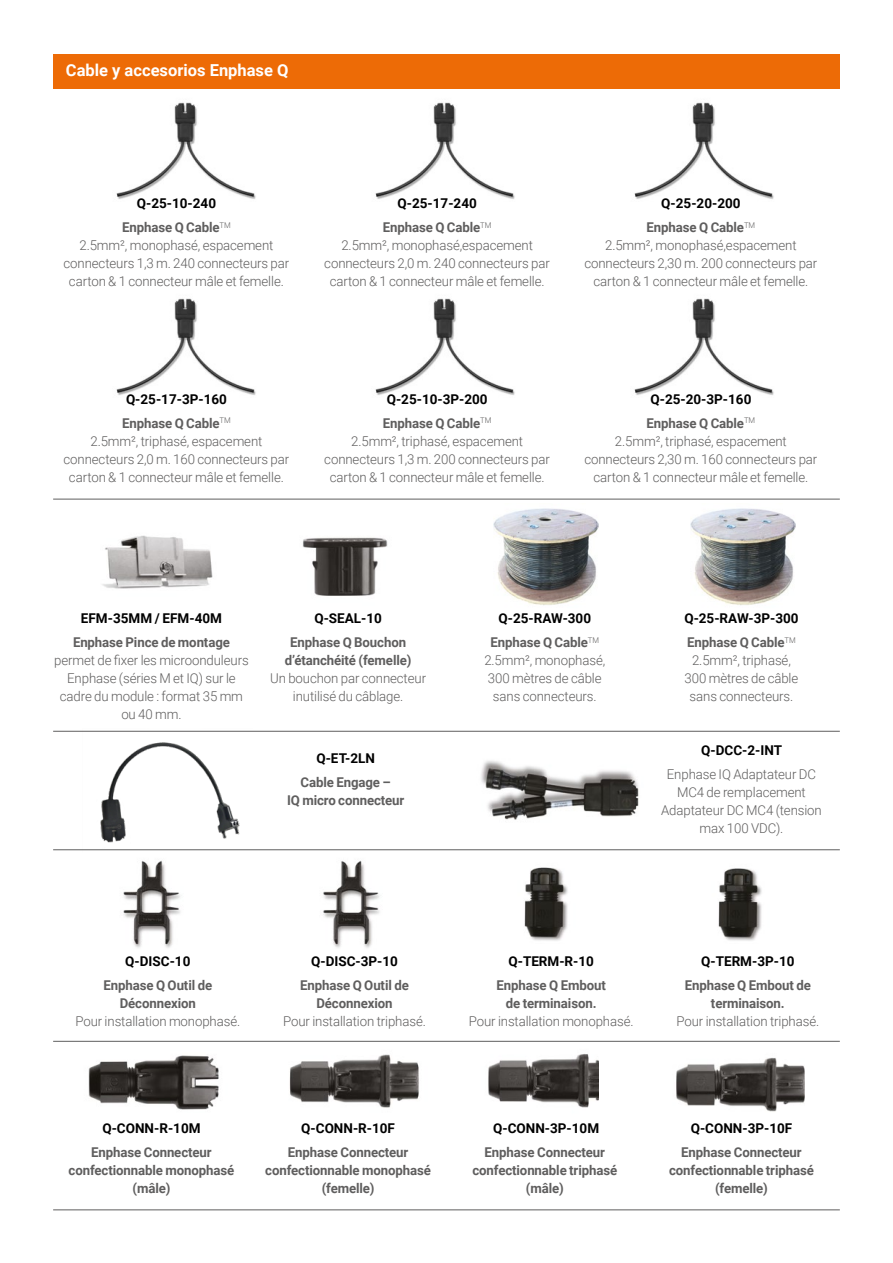
<style>
.page{position:relative;width:893px;height:1263px;background:#fff}
.page>*{position:absolute;margin:0;border:0;box-sizing:border-box;transform-origin:0 0}
.t1{font:700 16.5px "Roboto";color:#fff}
.t2{font:300 13.5px/18px "Roboto";letter-spacing:-.01em;color:#5f5e5e;text-align:center}
.t3{font:700 13.5px/18px "Roboto";letter-spacing:-.01em;color:#5f5e5e;text-align:center}
.t4{font:700 13.5px/24px "Roboto";color:#000}
.s1{color:#000}
.s2{color:#5f5e5e}
</style>
<div class="page">
<div style="left:53px;top:54px;width:787px;height:34px;background:#ed6b06"></div>
<img style="left:289px;top:1054px;width:130px;height:54px">
<img style="left:488px;top:1054px;width:111px;height:54px">
<img style="left:676px;top:1057px;width:128px;height:55px">
<hr style="left:53px;top:1209px;width:787px;height:1px;background:#5f5e5e">
<img style="left:323px;top:860px;width:57px;height:88px">
<img style="left:123px;top:860px;width:57px;height:88px">
<img style="left:481px;top:761px;width:158px;height:59px">
<img style="left:116px;top:102px;width:140px;height:97px">
<img style="left:116px;top:298px;width:140px;height:97px">
<img style="left:634px;top:102px;width:140px;height:97px">
<img style="left:634px;top:298px;width:140px;height:97px">
<img style="left:375px;top:102px;width:140px;height:97px">
<img style="left:375px;top:298px;width:140px;height:97px">
<img style="left:102px;top:535px;width:111px;height:54px">
<img style="left:524px;top:867px;width:44px;height:74px">
<img style="left:303px;top:537px;width:85px;height:59px">
<img style="left:493px;top:508px;width:106px;height:97px">
<img style="left:690px;top:508px;width:105px;height:97px">
<img style="left:718px;top:868px;width:44px;height:73px">
<img style="left:88px;top:1055px;width:131px;height:55px">
<hr style="left:53px;top:499px;width:787px;height:1px;background:#5f5e5e">
<hr style="left:53px;top:849px;width:787px;height:1px;background:#5f5e5e">
<hr style="left:53px;top:731px;width:787px;height:1px;background:#5f5e5e">
<hr style="left:53px;top:1041px;width:787px;height:1px;background:#5f5e5e">
<img style="left:83px;top:730px;width:170px;height:121px">
<p class="t1" style="left:66px;top:58px;width:224px">Cable y accesorios Enphase Q</p>
<p class="t3" style="left:122px;top:191px;width:110px;line-height:24px"><span class="s1">Q-25-10-240<br></span>Enphase Q Cable<sup>TM</sup></p>
<p class="t2" style="left:64px;top:236px;width:227px">2.5mm², monophasé, espacement connecteurs 1,3 m. 240 connecteurs par carton &amp; 1 connecteur mâle et femelle.</p>
<p class="t3" style="left:383px;top:191px;width:110px;line-height:24px"><span class="s1">Q-25-17-240<br></span>Enphase Q Cable<sup>TM</sup></p>
<p class="t2" style="left:324px;top:236px;width:227px">2.5mm², monophasé,espacement connecteurs 2,0 m. 240 connecteurs par carton &amp; 1 connecteur mâle et femelle.</p>
<p class="t3" style="left:647px;top:191px;width:110px;line-height:24px"><span class="s1">Q-25-20-200<br></span>Enphase Q Cable<sup>TM</sup></p>
<p class="t2" style="left:584px;top:236px;width:234px">2.5mm², monophasé,espacement connecteurs 2,30 m. 200 connecteurs par carton &amp; 1 connecteur mâle et femelle.</p>
<p class="t4" style="left:122px;top:387px;width:110px">Q-25-17-3P-160<br><span class="s2">Enphase Q Cable</span><sup>TM</sup></p>
<p class="t2" style="left:64px;top:432px;width:227px">2.5mm², triphasé, espacement connecteurs 2,0 m. 160 connecteurs par carton &amp; 1 connecteur mâle et femelle.</p>
<p class="t4" style="left:383px;top:387px;width:110px">Q-25-10-3P-200<br><span class="s2">Enphase Q Cable</span><sup>TM</sup></p>
<p class="t2" style="left:324px;top:432px;width:227px">2.5mm², triphasé, espacement connecteurs 1,3 m. 200 connecteurs par carton &amp; 1 connecteur mâle et femelle.</p>
<p class="t4" style="left:647px;top:387px;width:110px">Q-25-20-3P-160<br><span class="s2">Enphase Q Cable</span><sup>TM</sup></p>
<p class="t2" style="left:584px;top:432px;width:234px">2.5mm², triphasé, espacement connecteurs 2,30 m. 160 connecteurs par carton &amp; 1 connecteur mâle et femelle.</p>
<p class="t4" style="left:81px;top:606px;width:143px">EFM-35MM / EFM-40M</p>
<p class="t3" style="left:73px;top:633px;width:158px">Enphase Pince de montage</p>
<p class="t2" style="left:54px;top:651px;width:196px">permet de fixer les microonduleurs<br>Enphase (séries M et IQ) sur le cadre du module : format 35 mm ou 40 mm.</p>
<p class="t4" style="left:314px;top:606px;width:69px">Q-SEAL-10</p>
<p class="t3" style="left:285px;top:633px;width:128px">Enphase Q Bouchon d’étanchéité (femelle)</p>
<p class="t2" style="left:270px;top:669px;width:157px">Un bouchon par connecteur inutilisé du câblage.</p>
<p class="t4" style="left:316px;top:745px;width:60px">Q-ET-2LN</p>
<p class="t3" style="left:287px;top:772px;width:119px">Cable Engage –<br>IQ micro connecteur</p>
<p class="t3" style="left:490px;top:606px;width:110px;line-height:24px"><span class="s1">Q-25-RAW-300<br></span>Enphase Q Cable<sup>TM</sup></p>
<p class="t2" style="left:484px;top:651px;width:122px">2.5mm², monophasé,<br>300 mètres de câble sans connecteurs.</p>
<p class="t4" style="left:684px;top:606px;width:116px">Q-25-RAW-3P-300<br><span class="s2">Enphase Q Cable</span><sup>TM</sup></p>
<p class="t2" style="left:685px;top:651px;width:115px">2.5mm², triphasé,<br>300 mètres de câble sans connecteurs.</p>
<p class="t4" style="left:701px;top:738px;width:82px">Q-DCC-2-INT</p>
<p class="t2" style="left:661px;top:765px;width:162px">Enphase IQ Adaptateur DC<br>MC4 de remplacement<br>Adaptateur DC MC4 (tension max 100 VDC).</p>
<p class="t4" style="left:125px;top:949px;width:67px">Q-DISC-10</p>
<p class="t3" style="left:104px;top:976px;width:110px">Enphase Q Outil de<br>Déconnexion</p>
<p class="t2" style="left:75px;top:1012px;width:166px">Pour installation monophasé.</p>
<p class="t4" style="left:311px;top:949px;width:88px">Q-DISC-3P-10</p>
<p class="t3" style="left:300px;top:976px;width:110px">Enphase Q Outil de<br>Déconnexion</p>
<p class="t2" style="left:283px;top:1012px;width:144px">Pour installation triphasé.</p>
<p class="t4" style="left:102px;top:1116px;width:100px">Q-CONN-R-10M</p>
<p class="t3" style="left:69px;top:1143px;width:167px">Enphase Connecteur confectionnable monophasé (mâle)</p>
<p class="t4" style="left:301px;top:1116px;width:95px">Q-CONN-R-10F</p>
<p class="t3" style="left:265px;top:1143px;width:167px">Enphase Connecteur confectionnable monophasé (femelle)</p>
<p class="t4" style="left:508px;top:949px;width:87px">Q-TERM-R-10</p>
<p class="t3" style="left:497px;top:976px;width:111px">Enphase Q Embout de terminaison.</p>
<p class="t2" style="left:469px;top:1012px;width:166px">Pour installation monophasé.</p>
<p class="t4" style="left:701px;top:949px;width:95px">Q-TERM-3P-10</p>
<p class="t3" style="left:685px;top:976px;width:128px">Enphase Q Embout de terminaison.</p>
<p class="t2" style="left:676px;top:1012px;width:144px">Pour installation triphasé.</p>
<p class="t4" style="left:493px;top:1116px;width:108px">Q-CONN-3P-10M</p>
<p class="t3" style="left:472px;top:1143px;width:146px">Enphase Connecteur confectionnable triphasé (mâle)</p>
<p class="t4" style="left:691px;top:1116px;width:103px">Q-CONN-3P-10F</p>
<p class="t3" style="left:669px;top:1143px;width:146px">Enphase Connecteur confectionnable triphasé (femelle)</p>
</div>
